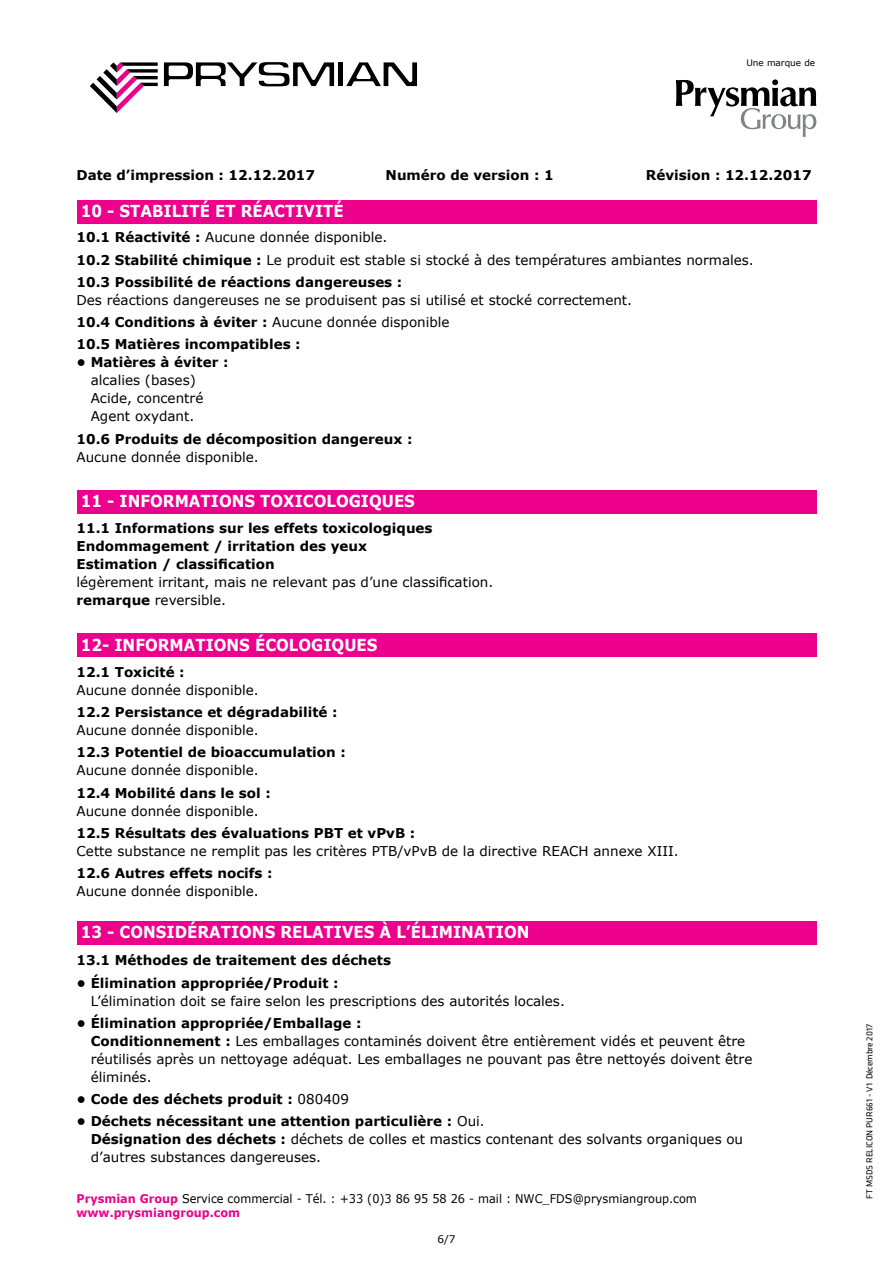
<style>
.page{position:relative;width:893px;height:1263px;background:#fff}
.page>*{position:absolute;margin:0;border:0;box-sizing:border-box;transform-origin:0 0}
.t1{font:700 16.5px "Verdana";color:#fff;scale:.91 1}
.t2{font:13.5px/18px "Verdana";color:#000}
.t3{font:700 13.5px/18px "Verdana";color:#000}
.t4{font:12px/14.4px "Verdana";color:#000;scale:.94 1}
.t5{font:10.5px "Verdana";color:#000}
.t6{font:9px "Klavika";color:#000}
.t7{font:8.85px "Verdana";color:#000}
.s1{font-weight:700}
.s2{font-weight:400}
.s3{font-weight:700;color:#ec008c}
</style>
<div class="page">
<div style="left:77px;top:200px;width:739px;height:23px;background:#ec008c"></div>
<div style="left:77px;top:490px;width:739px;height:23px;background:#ec008c"></div>
<hr style="left:339px;top:62px;width:4px;height:24px;background:#000">
<svg style="left:346px;top:62px;width:71px;height:24px"></svg>
<svg style="left:164px;top:62px;width:170px;height:24px"></svg>
<svg style="left:90px;top:62px;width:68px;height:51px"></svg>
<svg style="left:676px;top:79px;width:140px;height:58px"></svg>
<div style="left:77px;top:634px;width:739px;height:23px;background:#ec008c"></div>
<div style="left:77px;top:921px;width:739px;height:23px;background:#ec008c"></div>
<p class="t7" style="left:746px;top:57px;width:70px">Une marque de</p>
<p class="t3" style="left:77px;top:166px;width:240px">Date d’impression : 12.12.2017</p>
<p class="t3" style="left:386px;top:166px;width:170px">Numéro de version : 1</p>
<p class="t3" style="left:646px;top:166px;width:167px">Révision : 12.12.2017</p>
<p class="t1" style="left:81px;top:199px;width:290px">10 - STABILITÉ ET RÉACTIVITÉ</p>
<p class="t2" style="left:77px;top:226px;width:679px;line-height:22.2px"><span class="s1">10.1 Réactivité :</span> Aucune donnée disponible.<br><span class="s1">10.2 Stabilité chimique :</span> Le produit est stable si stocké à des températures ambiantes normales.<br><span class="s1">10.3 Possibilité de réactions dangereuses :</span></p>
<p class="t2" style="left:77px;top:289px;width:557px;line-height:22.2px">Des réactions dangereuses ne se produisent pas si utilisé et stocké correctement.<br><span class="s1">10.4 Conditions à éviter :</span> Aucune donnée disponible<br><span class="s1">10.5 Matières incompatibles :</span></p>
<p class="t3" style="left:77px;top:353px;width:153px">• Matières à éviter :</p>
<p class="t2" style="left:91px;top:371px;width:114px">alcalies (bases)<br>Acide, concentré<br>Agent oxydant.</p>
<p class="t3" style="left:77px;top:429px;width:337px">10.6 Produits de décomposition dangereux :</p>
<p class="t2" style="left:77px;top:448px;width:184px">Aucune donnée disponible.</p>
<p class="t1" style="left:81px;top:489px;width:369px">11 - INFORMATIONS TOXICOLOGIQUES</p>
<p class="t3" style="left:77px;top:519px;width:358px">11.1 Informations sur les effets toxicologiques<br>Endommagement / irritation des yeux<br>Estimation / classification</p>
<p class="t2" style="left:77px;top:573px;width:418px">légèrement irritant, mais ne relevant pas d’une classification. <span class="s1">remarque</span> reversible.</p>
<p class="t1" style="left:81px;top:633px;width:327px">12- INFORMATIONS ÉCOLOGIQUES</p>
<p class="t3" style="left:77px;top:663px;width:110px">12.1 Toxicité :</p>
<p class="t2" style="left:77px;top:681px;width:184px">Aucune donnée disponible.</p>
<p class="t3" style="left:77px;top:703px;width:262px">12.2 Persistance et dégradabilité :</p>
<p class="t2" style="left:77px;top:721px;width:184px">Aucune donnée disponible.</p>
<p class="t3" style="left:77px;top:743px;width:271px">12.3 Potentiel de bioaccumulation :</p>
<p class="t2" style="left:77px;top:761px;width:184px">Aucune donnée disponible.</p>
<p class="t3" style="left:77px;top:783px;width:196px">12.4 Mobilité dans le sol :</p>
<p class="t2" style="left:77px;top:801px;width:184px">Aucune donnée disponible.</p>
<p class="t3" style="left:77px;top:824px;width:340px">12.5 Résultats des évaluations PBT et vPvB :</p>
<p class="t2" style="left:77px;top:842px;width:604px">Cette substance ne remplit pas les critères PTB/vPvB de la directive REACH annexe XIII.</p>
<p class="t3" style="left:77px;top:864px;width:198px">12.6 Autres effets nocifs :</p>
<p class="t2" style="left:77px;top:882px;width:184px">Aucune donnée disponible.</p>
<p class="t1" style="left:81px;top:921px;width:495px">13 - CONSIDÉRATIONS RELATIVES À L’ÉLIMINATION</p>
<p class="t3" style="left:77px;top:951px;width:316px">13.1 Méthodes de traitement des déchets</p>
<p class="t3" style="left:77px;top:973px;width:264px">• Élimination appropriée/Produit :</p>
<p class="t2" style="left:91px;top:991px;width:476px">L’élimination doit se faire selon les prescriptions des autorités locales.</p>
<p class="t2" style="left:91px;top:1014px;width:663px;text-indent:-14px"><span class="s1">• Élimination appropriée/Emballage :<br>Conditionnement :</span> Les emballages contaminés doivent être entièrement vidés et peuvent être réutilisés après un nettoyage adéquat. Les emballages ne pouvant pas être nettoyés doivent être éliminés.</p>
<p class="t3" style="left:77px;top:1090px;width:274px">• Code des déchets produit : <span class="s2">080409</span></p>
<p class="t2" style="left:91px;top:1112px;width:654px;text-indent:-14px"><span class="s1">• Déchets nécessitant une attention particulière :</span> Oui.<br><span class="s1">Désignation des déchets :</span> déchets de colles et mastics contenant des solvants organiques ou d’autres substances dangereuses.</p>
<p class="t4" style="left:77px;top:1191px;width:661px"><span class="s3">Prysmian Group</span> Service commercial - Tél. : +33 (0)3 86 95 58 26 - mail : NWC_FDS@prysmiangroup.com <span class="s3">www.prysmiangroup.com</span></p>
<p class="t5" style="left:437px;top:1232px;width:20px">6/7</p>
<p class="t6" style="left:864px;top:1198px;width:176px;rotate:-90deg">FT MSDS RELICON PUR661 - V1 Décembre 2017</p>
</div>
